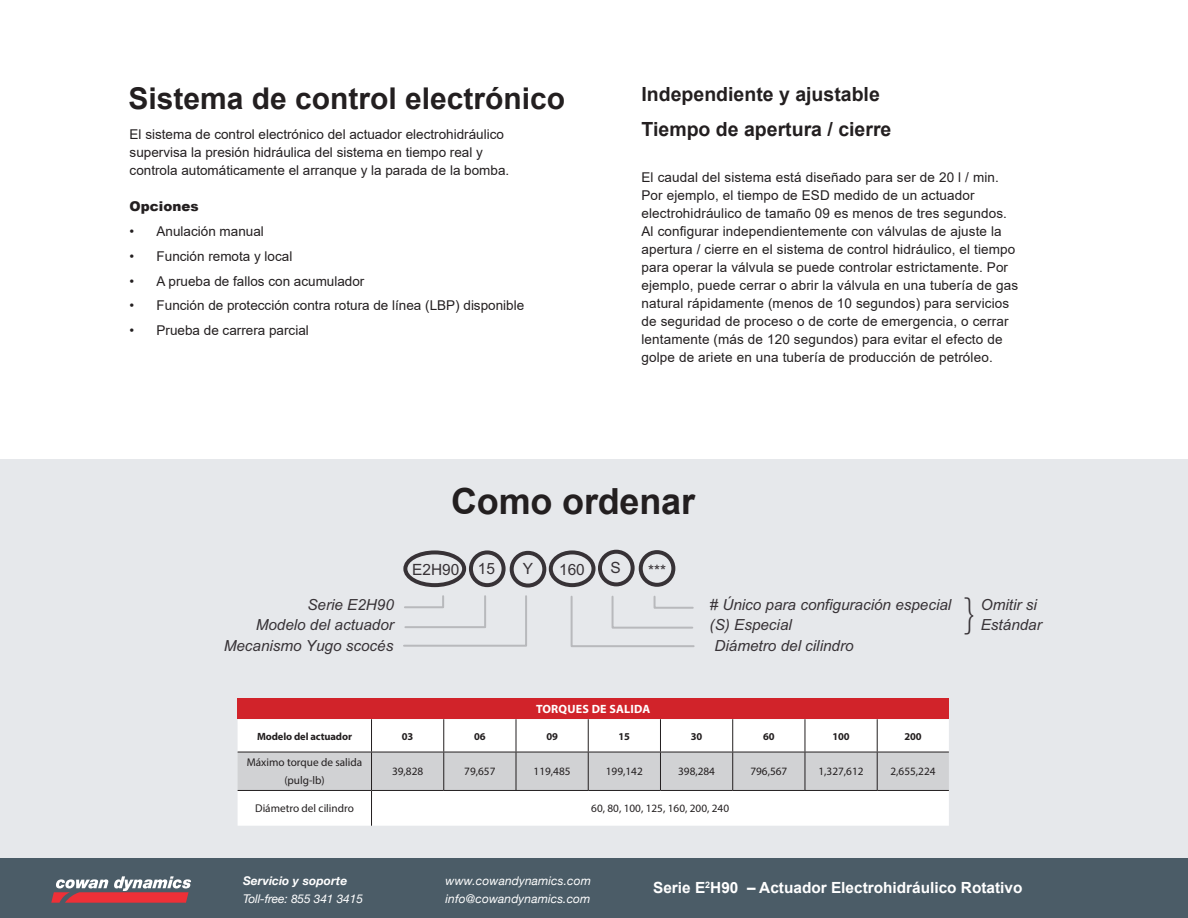
<style>
.page{position:relative;width:1188px;height:918px;background:#fff}
.page>*{position:absolute;margin:0;border:0;box-sizing:border-box;transform-origin:0 0}
.t1{font:100 40.5px "Helvetica Neue LT Std";color:#373236}
.t2{font:700 36px "Arial";letter-spacing:-.005em;color:#231f20}
.t3{font:700 30px "Arial";color:#231f20}
.t4{font:700 19.5px "Arial";color:#231f20}
.t5{font:15.45px "Arial";color:#373236}
.t6{font:italic 15.3px/20.7px "Arial";color:#373236;text-align:right}
.t7{font:700 15.3px "Arial";color:#fff}
.t8{font:13.5px/18px "Arial";letter-spacing:.01em;color:#231f20}
.t9{font:900 13.5px "Arial";color:#231f20}
.t10{font:italic 12px "Helvetica Neue";letter-spacing:.01em;color:#fff}
.t11{font:italic 12px "Helvetica Neue";letter-spacing:-.01em;color:#fff}
.t12{font:italic 700 12px "Helvetica Neue";letter-spacing:.01em;color:#fff}
.t13{font:700 12px "Myriad Pro";letter-spacing:.02em;color:#fff}
.t14{font:11.25px/18px "Myriad Pro";color:#231f20;text-align:center}
.t15{font:700 10.5px "Myriad Pro";letter-spacing:-.01em;color:#231f20}
</style>
<div class="page">
<div style="left:0;top:857px;width:1188px;height:61px;background:#4b5c67"></div>
<svg style="left:51px;top:876px;width:140px;height:27px"></svg>
<div style="left:0;top:459px;width:1188px;height:398px;background:#e6e8eb"></div>
<div style="left:238px;top:698px;width:711px;height:21px;background:#d1232a"></div>
<div style="left:238px;top:719px;width:711px;height:107px;background:#fff"></div>
<div style="left:238px;top:753px;width:711px;height:37px;background:#d1d2d4"></div>
<hr style="left:371px;top:719px;width:1px;height:33px;background:#231f20">
<hr style="left:443px;top:719px;width:1px;height:33px;background:#231f20">
<hr style="left:516px;top:719px;width:1px;height:33px;background:#231f20">
<hr style="left:588px;top:719px;width:1px;height:33px;background:#231f20">
<hr style="left:660px;top:719px;width:1px;height:33px;background:#231f20">
<hr style="left:732px;top:719px;width:1px;height:33px;background:#231f20">
<hr style="left:805px;top:719px;width:1px;height:33px;background:#231f20">
<hr style="left:877px;top:719px;width:1px;height:33px;background:#231f20">
<hr style="left:238px;top:752px;width:134px;height:1px;background:#231f20">
<hr style="left:238px;top:790px;width:134px;height:1px;background:#231f20">
<hr style="left:372px;top:752px;width:72px;height:1px;background:#231f20">
<hr style="left:371px;top:752px;width:1px;height:38px;background:#231f20">
<hr style="left:444px;top:752px;width:72px;height:1px;background:#231f20">
<hr style="left:443px;top:752px;width:1px;height:38px;background:#231f20">
<hr style="left:516px;top:752px;width:72px;height:1px;background:#231f20">
<hr style="left:516px;top:752px;width:1px;height:38px;background:#231f20">
<hr style="left:588px;top:752px;width:72px;height:1px;background:#231f20">
<hr style="left:588px;top:752px;width:1px;height:38px;background:#231f20">
<hr style="left:660px;top:752px;width:73px;height:1px;background:#231f20">
<hr style="left:660px;top:752px;width:1px;height:38px;background:#231f20">
<hr style="left:733px;top:752px;width:72px;height:1px;background:#231f20">
<hr style="left:732px;top:752px;width:1px;height:38px;background:#231f20">
<hr style="left:372px;top:790px;width:72px;height:1px;background:#231f20">
<hr style="left:371px;top:791px;width:1px;height:35px;background:#231f20">
<hr style="left:444px;top:790px;width:72px;height:1px;background:#231f20">
<hr style="left:516px;top:790px;width:72px;height:1px;background:#231f20">
<hr style="left:588px;top:790px;width:72px;height:1px;background:#231f20">
<hr style="left:660px;top:790px;width:73px;height:1px;background:#231f20">
<hr style="left:733px;top:790px;width:72px;height:1px;background:#231f20">
<hr style="left:805px;top:752px;width:72px;height:1px;background:#231f20">
<hr style="left:805px;top:752px;width:1px;height:38px;background:#231f20">
<hr style="left:877px;top:752px;width:72px;height:1px;background:#231f20">
<hr style="left:877px;top:752px;width:1px;height:38px;background:#231f20">
<hr style="left:805px;top:790px;width:72px;height:1px;background:#231f20">
<hr style="left:877px;top:790px;width:72px;height:1px;background:#231f20">
<div style="left:403px;top:550px;width:63px;height:37px;border:4px solid #373236;border-radius:50%"></div>
<div style="left:549px;top:550px;width:47px;height:37px;border:4px solid #373236;border-radius:50%"></div>
<div style="left:469px;top:550px;width:37px;height:37px;border:4px solid #373236;border-radius:50%"></div>
<div style="left:510px;top:551px;width:36px;height:37px;border:4px solid #373236;border-radius:50%"></div>
<svg style="left:403px;top:595px;width:124px;height:52px"></svg>
<div style="left:598px;top:550px;width:37px;height:36px;border:4px solid #373236;border-radius:50%"></div>
<div style="left:639px;top:550px;width:36px;height:37px;border:4px solid #373236;border-radius:50%"></div>
<svg style="left:570px;top:595px;width:125px;height:52px"></svg>
<p class="t3" style="left:128px;top:77px;width:438px">Sistema de control electrónico</p>
<p class="t4" style="left:642px;top:81px;width:240px">Independiente y ajustable</p>
<p class="t4" style="left:642px;top:115px;width:251px">Tiempo de apertura / cierre</p>
<p class="t8" style="left:642px;top:168px;width:378px">El caudal del sistema está diseñado para ser de 20 l / min.<br>Por ejemplo, el tiempo de ESD medido de un actuador electrohidráulico de tamaño 09 es menos de tres segundos.<br>Al configurar independientemente con válvulas de ajuste la apertura / cierre en el sistema de control hidráulico, el tiempo para operar la válvula se puede controlar estrictamente. Por ejemplo, puede cerrar o abrir la válvula en una tubería de gas natural rápidamente (menos de 10 segundos) para servicios de seguridad de proceso o de corte de emergencia, o cerrar lentamente (más de 120 segundos) para evitar el efecto de golpe de ariete en una tubería de producción de petróleo.</p>
<p class="t8" style="left:130px;top:126px;width:381px">El sistema de control electrónico del actuador electrohidráulico supervisa la presión hidráulica del sistema en tiempo real y controla automáticamente el arranque y la parada de la bomba.</p>
<p class="t9" style="left:130px;top:197px;width:71px">Opciones</p>
<p class="t8" style="left:130px;top:222px;width:136px">• Anulación manual</p>
<p class="t8" style="left:130px;top:247px;width:164px">• Función remota y local</p>
<p class="t8" style="left:130px;top:272px;width:236px">• A prueba de fallos con acumulador</p>
<p class="t8" style="left:130px;top:297px;width:396px">• Función de protección contra rotura de línea (LBP) disponible</p>
<p class="t8" style="left:130px;top:321px;width:181px">• Prueba de carrera parcial</p>
<p class="t2" style="left:451px;top:476px;width:246px">Como ordenar</p>
<p class="t5" style="left:412px;top:559px;width:84px">E2H90 15</p>
<p class="t5" style="left:523px;top:559px;width:12px">Y</p>
<p class="t5" style="left:559px;top:559px;width:27px">160</p>
<p class="t5" style="left:610px;top:557px;width:12px">S</p>
<p class="t5" style="left:648px;top:561px;width:20px">***</p>
<p class="t6" style="left:256px;top:594px;width:140px">Serie E2H90<br>Modelo del actuador</p>
<p class="t6" style="left:710px;top:594px;width:243px;text-align:left"># Único para configuración especial (S) Especial</p>
<p class="t6" style="left:224px;top:636px;width:171px">Mecanismo Yugo scocés</p>
<p class="t6" style="left:715px;top:636px;width:141px">Diámetro del cilindro</p>
<p class="t1" style="left:963px;top:589px;width:15px">}</p>
<p class="t6" style="left:981px;top:594px;width:57px">Omitir si</p>
<p class="t6" style="left:981px;top:614px;width:63px">Estándar</p>
<p class="t13" style="left:536px;top:701px;width:116px">TORQUES DE SALIDA</p>
<p class="t15" style="left:257px;top:729px;width:97px">Modelo del actuador</p>
<p class="t15" style="left:402px;top:729px;width:13px">03</p>
<p class="t15" style="left:474px;top:729px;width:13px">06</p>
<p class="t15" style="left:546px;top:729px;width:13px">09</p>
<p class="t15" style="left:619px;top:729px;width:13px">15</p>
<p class="t15" style="left:691px;top:729px;width:13px">30</p>
<p class="t15" style="left:763px;top:729px;width:13px">60</p>
<p class="t15" style="left:832px;top:729px;width:19px">100</p>
<p class="t15" style="left:904px;top:729px;width:19px">200</p>
<p class="t14" style="left:247px;top:754px;width:117px">Máximo torque de salida (pulg-lb)</p>
<p class="t14" style="left:392px;top:763px;width:33px">39,828</p>
<p class="t14" style="left:464px;top:763px;width:33px">79,657</p>
<p class="t14" style="left:534px;top:763px;width:38px">119,485</p>
<p class="t14" style="left:606px;top:763px;width:38px">199,142</p>
<p class="t14" style="left:678px;top:763px;width:38px">398,284</p>
<p class="t14" style="left:750px;top:763px;width:38px">796,567</p>
<p class="t14" style="left:819px;top:763px;width:47px">1,327,612</p>
<p class="t14" style="left:891px;top:763px;width:47px">2,655,224</p>
<p class="t14" style="left:255px;top:799px;width:100px">Diámetro del cilindro</p>
<p class="t14" style="left:591px;top:799px;width:139px">60, 80, 100, 125, 160, 200, 240</p>
<p class="t12" style="left:243px;top:874px;width:106px">Servicio y soporte</p>
<p class="t10" style="left:446px;top:874px;width:147px">www.cowandynamics.com</p>
<p class="t11" style="left:243px;top:891px;width:122px">Toll-free: 855 341 3415</p>
<p class="t10" style="left:446px;top:891px;width:147px">info@cowandynamics.com</p>
<p class="t7" style="left:653px;top:877px;width:371px">Serie E<sup>2</sup>H90 – Actuador Electrohidráulico Rotativo</p>
</div>
